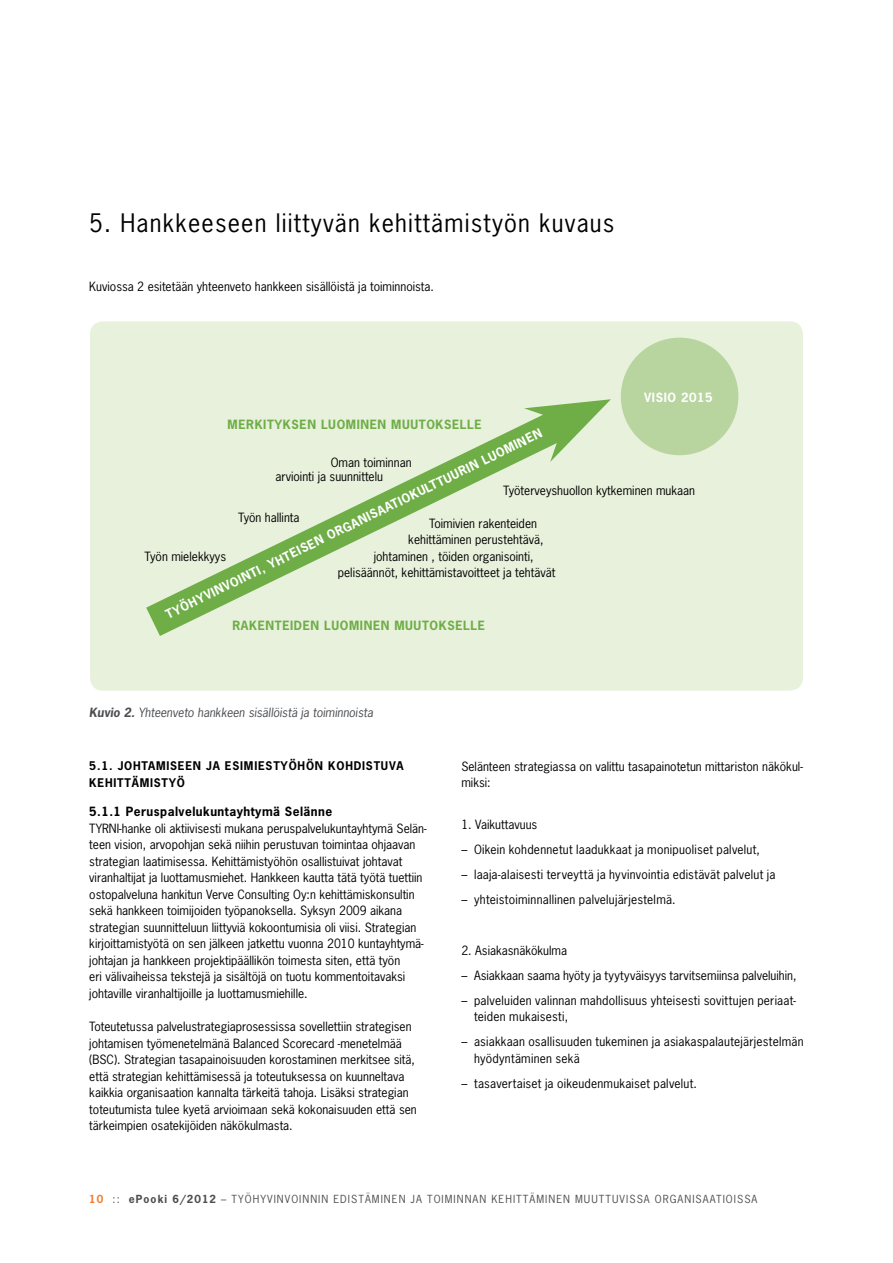
<style>
.page{position:relative;width:893px;height:1263px;background:#fff}
.page>*{position:absolute;margin:0;border:0;box-sizing:border-box;transform-origin:0 0}
.t1{font:24px "News Gothic";letter-spacing:.05em;color:#000}
.t2{font:12px/16.5px "News Gothic";color:#000}
.t3{font:12px/16.5px "News Gothic";letter-spacing:.02em;color:#000}
.t4{font:700 12px "News Gothic";letter-spacing:.05em;color:#fff}
.t5{font:700 12px "News Gothic";letter-spacing:.05em;color:#6fad47}
.t6{font:italic 12px "News Gothic";color:#4b4d50}
.t7{font:700 12px "News Gothic";letter-spacing:.04em;color:#000}
.t8{font:700 11.25px/16.5px "News Gothic";letter-spacing:.07em;color:#000}
.t9{font:10.5px "News Gothic";letter-spacing:.1em;color:#4b4d50}
.s1{font-weight:700}
.s2{font-weight:700;color:#ef7f30}
</style>
<div class="page">
<div style="left:90px;top:321px;width:713px;height:370px;background:#e8f1dc;border-radius:13px"></div>
<div style="left:621px;top:338px;width:117px;height:117px;background:#b8d49f;border-radius:50%"></div>
<svg style="left:146px;top:424px;width:378px;height:212px"></svg>
<svg style="left:524px;top:399px;width:87px;height:63px"></svg>
<h1 class="t1" style="left:89px;top:207px;width:527px">5. Hankkeeseen liittyvän kehittämistyön kuvaus</h1>
<p class="t2" style="left:89px;top:278px;width:346px">Kuviossa 2 esitetään yhteenveto hankkeen sisällöistä ja toiminnoista.</p>
<p class="t4" style="left:644px;top:389px;width:70px">VISIO 2015</p>
<p class="t5" style="left:228px;top:416px;width:256px">MERKITYKSEN LUOMINEN MUUTOKSELLE</p>
<p class="t2" style="left:276px;top:456px;width:138px;line-height:13.5px;text-indent:55px">Oman toiminnan arviointi ja suunnittelu</p>
<p class="t2" style="left:238px;top:509px;width:63px">Työn hallinta</p>
<p class="t4" style="left:163px;top:608px;width:418px;rotate:-26deg">TYÖHYVINVOINTI, YHTEISEN ORGANISAA TIOKULTTUURIN LUOMINEN</p>
<p class="t2" style="left:503px;top:482px;width:193px">Työterveyshuollon kytkeminen mukaan</p>
<p class="t2" style="left:429px;top:515px;width:109px">Toimivien rakenteiden</p>
<p class="t2" style="left:408px;top:532px;width:137px">kehittäminen perustehtävä,</p>
<p class="t2" style="left:374px;top:548px;width:161px">johtaminen , töiden organisointi,</p>
<p class="t2" style="left:338px;top:565px;width:219px">pelisäännöt, kehittämistavoitteet ja tehtävät</p>
<p class="t2" style="left:145px;top:548px;width:83px">Työn mielekkyys</p>
<p class="t5" style="left:232px;top:618px;width:254px">RAKENTEIDEN LUOMINEN MUUTOKSELLE</p>
<p class="t6" style="left:89px;top:705px;width:285px"><span class="s1">Kuvio 2.</span> Yhteenveto hankkeen sisällöistä ja toiminnoista</p>
<p class="t8" style="left:89px;top:757px;width:315px">5.1. JOHTAMISEEN JA ESIMIESTYÖHÖN KOHDISTUVA<br>KEHITTÄMISTYÖ</p>
<p class="t7" style="left:89px;top:803px;width:245px">5.1.1 PERUSPALVELUKUNTAYHTYMÄ SELÄNNE</p>
<p class="t2" style="left:89px;top:820px;width:14px">TYRNI</p>
<p class="t2" style="left:89px;top:820px;width:339px;text-indent:30px">-hanke oli aktiivisesti mukana peruspalvelukuntayhtymä Selän&shy;teen vision, arvopohjan sekä niihin perustuvan toimintaa ohjaavan strategian laatimisessa. Kehittämistyöhön osallistuivat johtavat viranhaltijat ja luottamusmiehet. Hankkeen kautta tätä työtä tuettiin ostopalveluna hankitun Verve Consulting Oy:n kehittämiskonsultin sekä hankkeen toimijoiden työpanoksella. Syksyn 2009 aikana strategian suunnitteluun liittyviä kokoontumisia oli viisi. Strategian kirjoittamistyötä on sen jälkeen jatkettu vuonna 2010 kuntayhtymä&shy;johtajan ja hankkeen projektipäällikön toimesta siten, että työn<br>eri välivaiheissa tekstejä ja sisältöjä on tuotu kommentoitavaksi johtaville viranhaltijoille ja luottamusmiehille.</p>
<p class="t2" style="left:89px;top:1018px;width:329px">Toteutetussa palvelustrategiaprosessissa sovellettiin strategisen johtamisen työmenetelmänä Balanced Scorecard -menetelmää (BSC). Strategian tasapainoisuuden korostaminen merkitsee sitä, että strategian kehittämisessä ja toteutuksessa on kuunneltava kaikkia organisaation kannalta tärkeitä tahoja. Lisäksi strategian toteutumista tulee kyetä arvioimaan sekä kokonaisuuden että sen tärkeimpien osatekijöiden näkökulmasta.</p>
<p class="t2" style="left:461px;top:758px;width:343px">Selänteen strategiassa on valittu tasapainotetun mittariston näkökul&shy;miksi:</p>
<p class="t2" style="left:461px;top:816px;width:77px">1. Vaikuttavuus</p>
<p class="t3" style="left:461px;top:841px;width:300px">– Oikein kohdennetut laadukkaat ja monipuoliset palvelut,</p>
<p class="t3" style="left:461px;top:866px;width:316px">– laaja-alaisesti terveyttä ja hyvinvointia edistävät palvelut ja</p>
<p class="t3" style="left:461px;top:891px;width:216px">– yhteistoiminnallinen palvelujärjestelmä.</p>
<p class="t2" style="left:461px;top:942px;width:107px">2. Asiakasnäkökulma</p>
<p class="t2" style="left:461px;top:967px;width:337px">– Asiakkaan saama hyöty ja tyytyväisyys tarvitsemiinsa palveluihin,</p>
<p class="t3" style="left:474px;top:992px;width:323px;text-indent:-13px">– palveluiden valinnan mahdollisuus yhteisesti sovittujen periaat&shy;teiden mukaisesti,</p>
<p class="t2" style="left:474px;top:1033px;width:331px;text-indent:-13px">– asiakkaan osallisuuden tukeminen ja asiakaspalautejärjestelmän hyödyntäminen sekä</p>
<p class="t2" style="left:461px;top:1075px;width:237px">– tasavertaiset ja oikeudenmukaiset palvelut.</p>
<p class="t9" style="left:89px;top:1192px;width:670px"><span class="s2">10</span> :: <span class="s1">EPOOKI 6/2012</span> – Työhyvinvoinnin edistäminen ja toiminnan kehittäminen muuttuvissa organisaatioissa</p>
</div>
